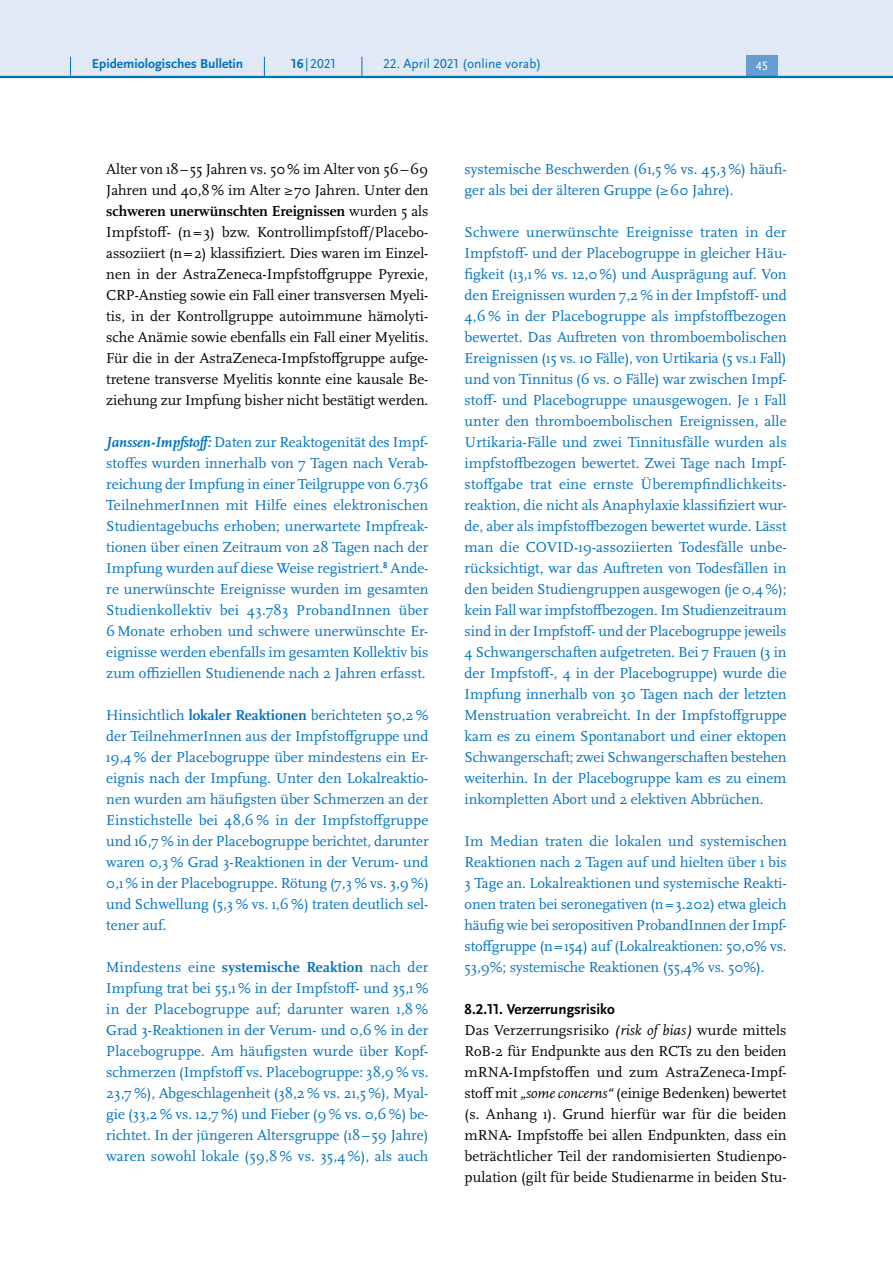
<style>
.page{position:relative;width:893px;height:1263px;background:#fff}
.page>*{position:absolute;margin:0;border:0;box-sizing:border-box;transform-origin:0 0}
.P_-_Fließtext{font:15px/21px "Scala Pro";color:#0072bc;text-align:justify}
.P_-_Fließtext-2{font:15px/21px "Scala Pro";color:#000;text-align:justify}
.t1{font:700 15px "Scala Sans Pro";color:#000}
.t2{font:13.5px "Scala Sans Pro";color:#0072bc}
.t3{font:700 13.5px "Scala Sans Pro";color:#0072bc}
.t4{font:12.45px "Scala Sans Pro";color:#fff}
.s1{font-weight:700}
.s2{font-weight:700;font-style:italic}
.s3{font-style:italic}
</style>
<div class="page">
<div style="left:0;top:0;width:893px;height:77px;background:#e1e8f6"></div>
<div style="left:746px;top:55px;width:32px;height:21px;background:#679bd2"></div>
<hr style="left:0;top:76px;width:893px;height:2px;background:#0072bc">
<svg style="left:70px;top:57px;width:1px;height:19px"></svg>
<svg style="left:264px;top:57px;width:1px;height:19px"></svg>
<svg style="left:362px;top:57px;width:1px;height:19px"></svg>
<p class="t3" style="left:92px;top:55px;width:153px">Epidemiologisches Bulletin</p>
<p class="t2" style="left:291px;top:55px;width:46px"><span class="s1">16</span>|2021</p>
<p class="t2" style="left:383px;top:55px;width:160px">22. April 2021 (online vorab)</p>
<p class="t4" style="left:756px;top:59px;width:13px">45</p>
<p class="P_-_Fließtext-2" style="left:106px;top:158px;width:324px">Alter von 18–55 Jahren vs. 50% im Alter von 56–69<br>Jahren und 40,8% im Alter ≥70 Jahren. Unter den <span class="s1">schweren unerwünschten Ereignissen</span> wurden 5 als Impfstoff- (n= 3) bzw. Kontrollimpfstoff/Placebo&shy;assoziiert (n=2) klassifiziert. Dies waren im Einzel&shy;nen in der AstraZeneca-Impfstoffgruppe Pyrexie, CRP-Anstieg sowie ein Fall einer transversen Myeli&shy;tis, in der Kontrollgruppe autoimmune hämolyti&shy;sche Anämie sowie ebenfalls ein Fall einer Myelitis.<br>Für die in der AstraZeneca-Impfstoffgruppe aufge&shy;tretene transverse Myelitis konnte eine kausale Be&shy;ziehung zur Impfung bisher nicht bestätigt werden.</p>
<p class="P_-_Fließtext" style="left:106px;top:431px;width:324px"><span class="s2">Janssen-Impfstoff:</span> Daten zur Reaktogenität des Impf&shy;stoffes wurden innerhalb von 7 Tagen nach Verab&shy;reichung der Impfung in einer Teilgruppe von 6.736<br>TeilnehmerInnen mit Hilfe eines elektronischen Studientagebuchs erhoben; unerwartete Impfreak&shy;tionen über einen Zeitraum von 28 Tagen nach der Impfung wurden auf diese Weise registriert.<sup>8</sup> Ande&shy;re unerwünschte Ereignisse wurden im gesamten Studienkollektiv bei 43.783 ProbandInnen über 6Monate erhoben und schwere unerwünschte Er&shy;eignisse werden ebenfalls im gesamten Kollektiv bis zum offiziellen Studienende nach 2 Jahren erfasst.</p>
<p class="P_-_Fließtext" style="left:106px;top:704px;width:324px">Hinsichtlich <span class="s1">lokaler Reaktionen</span> berichteten 50,2 % der TeilnehmerInnen aus der Impfstoffgruppe und 19,4 % der Placebogruppe über mindestens ein Er&shy;eignis nach der Impfung. Unter den Lokalreaktio&shy;nen wurden am häufigsten über Schmerzen an der Einstichstelle bei 48,6 % in der Impfstoffgruppe und 16,7 % in der Placebogruppe berichtet, darunter waren 0,3 % Grad 3-Reaktionen in der Verum- und 0,1 % in der Placebogruppe. Rötung (7,3 % vs. 3,9 %) und Schwellung (5,3 % vs. 1,6 %) traten deutlich sel&shy;tener auf.</p>
<p class="P_-_Fließtext" style="left:106px;top:956px;width:324px">Mindestens eine <span class="s1">systemische Reaktion</span> nach der Impfung trat bei 55,1 % in der Impfstoff- und 35,1 % in der Placebogruppe auf; darunter waren 1,8 % Grad 3-Reaktionen in der Verum- und 0,6 % in der Placebogruppe. Am häufigsten wurde über Kopf&shy;schmerzen (Impfstoff vs. Placebogruppe: 38,9 % vs.<br>23,7 %), Abgeschlagenheit (38,2 % vs. 21,5 %), Myal&shy;gie (33,2 % vs. 12,7 %) und Fieber (9 % vs. 0,6 %) be&shy;richtet. In der jüngeren Altersgruppe (18–59 Jahre) waren sowohl lokale (59,8 % vs. 35,4 %), als auch</p>
<p class="P_-_Fließtext" style="left:465px;top:158px;width:324px">systemische Beschwerden (61,5 % vs. 45,3%) häufi&shy;ger als bei der älteren Gruppe (≥60 Jahre).</p>
<p class="P_-_Fließtext" style="left:465px;top:221px;width:324px">Schwere unerwünschte Ereignisse traten in der Impfstoff- und der Placebogruppe in gleicher Häu&shy;figkeit (13,1 % vs. 12,0 %) und Ausprägung auf. Von den Ereignissen wurden 7,2 % in der Impfstoff- und 4,6 % in der Placebogruppe als impfstoffbezogen bewertet. Das Auftreten von thromboembolischen Ereignissen (15 vs. 10 Fälle), von Urtikaria (5 vs.1 Fall) und von Tinnitus (6 vs. 0 Fälle) war zwischen Impf&shy;stoff- und Placebogruppe unausgewogen. Je 1 Fall unter den thromboembolischen Ereignissen, alle Urtikaria-Fälle und zwei Tinnitusfälle wurden als impfstoffbezogen bewertet. Zwei Tage nach Impf&shy;stoffgabe trat eine ernste Überempfindlichkeits&shy;reaktion, die nicht als Anaphylaxie klassifiziert wur&shy;de, aber als impfstoffbezogen bewertet wurde. Lässt man die COVID-19-assoziierten Todesfälle unbe&shy;rücksichtigt, war das Auftreten von Todesfällen in den beiden Studiengruppen ausgewogen (je 0,4 %); kein Fall war impfstoffbezogen. Im Studienzeitraum sind in der Impfstoff- und der Placebogruppe jeweils 4 Schwangerschaften aufgetreten. Bei 7 Frauen (3 in der Impfstoff-, 4 in der Placebogruppe) wurde die Impfung innerhalb von 30 Tagen nach der letzten Menstruation verabreicht. In der Impfstoffgruppe kam es zu einem Spontanabort und einer ektopen Schwangerschaft; zwei Schwangerschaften bestehen weiterhin. In der Placebogruppe kam es zu einem inkompletten Abort und 2 elektiven Abbrüchen.</p>
<p class="P_-_Fließtext" style="left:465px;top:830px;width:324px">Im Median traten die lokalen und systemischen Reaktionen nach 2 Tagen auf und hielten über 1 bis 3 Tage an. Lokalreaktionen und systemische Reakti&shy;onen traten bei seronegativen (n=3.202) etwa gleich häufig wie bei seropositiven ProbandInnen der Impf&shy;stoffgruppe (n=154) auf (Lokalreaktionen: 50,0% vs.<br>53,9%; systemische Reaktionen (55,4% vs. 50%).</p>
<h5 class="t1" style="left:465px;top:1000px;width:152px">8.2.11. Verzerrungsrisiko</h5>
<p class="P_-_Fließtext-2" style="left:465px;top:1019px;width:324px">Das Verzerrungsrisiko <span class="s3">(risk of bias)</span> wurde mittels RoB-2 für Endpunkte aus den RCTs zu den beiden mRNA-Impfstoffen und zum AstraZeneca-Impf&shy;stoff mit <span class="s3">„some concerns“</span> (einige Bedenken) bewertet (s. Anhang 1). Grund hierfür war für die beiden mRNA- Impfstoffe bei allen Endpunkten, dass ein beträchtlicher Teil der randomisierten Studienpo&shy;pulation (gilt für beide Studienarme in beiden Stu-</p>
</div>
